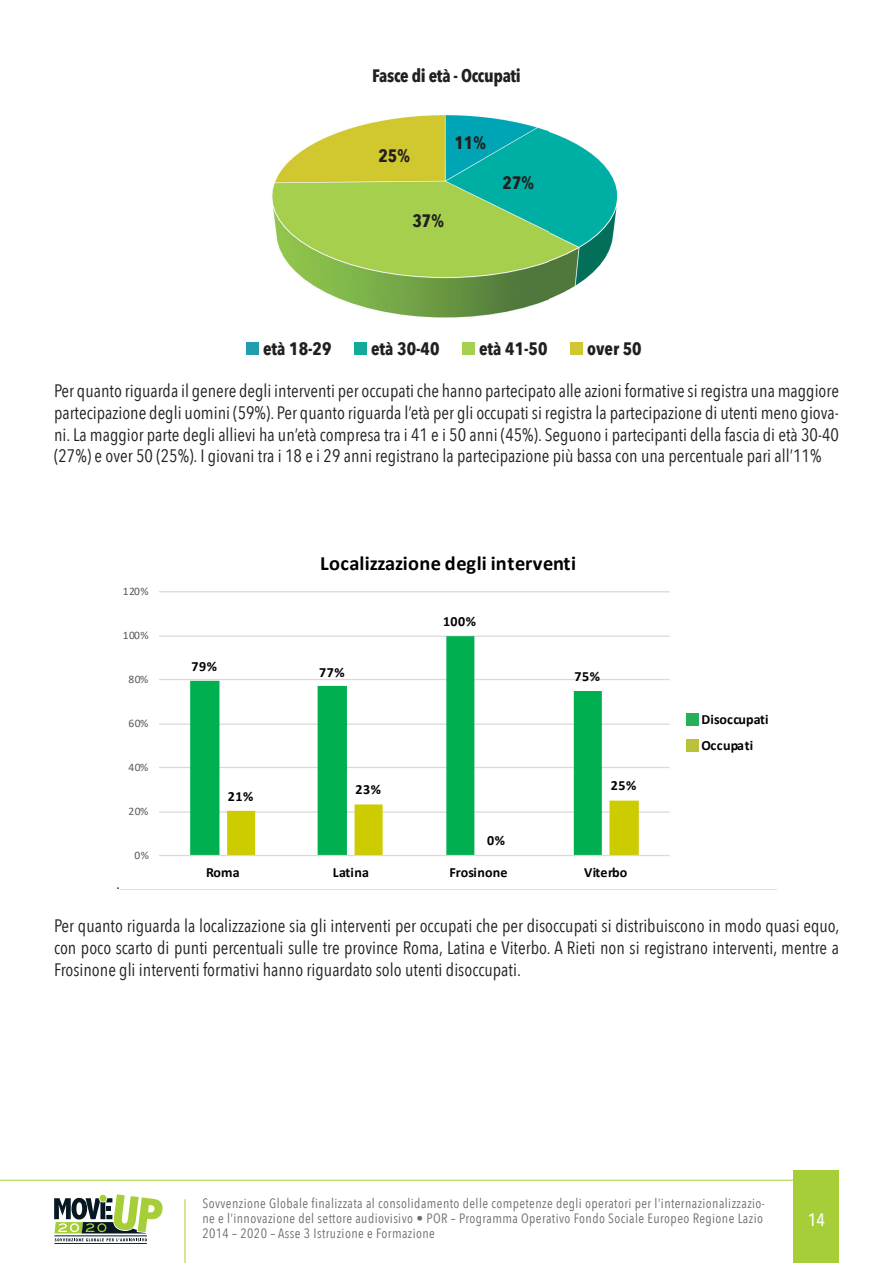
<style>
.page{position:relative;width:893px;height:1263px;background:#fff}
.page>*{position:absolute;margin:0;border:0;box-sizing:border-box;transform-origin:0 0}
.t1{font:700 20.4px "Calibri";letter-spacing:.005em;color:#000}
.t2{font:18px/21.6px "Avenir Next Condensed";color:#231f20;text-align:justify}
.t3{font:700 18px "Avenir Next Condensed";color:#231f20}
.t4{font:700 18px "Avenir Next Condensed";letter-spacing:-.02em;color:#231f20}
.t5{font:500 18px "Avenir Next Condensed";color:#fff}
.t6{font:700 13.95px/25.5px "Calibri";letter-spacing:.01em;color:#000}
.t7{font:13.5px/15px "Avenir Next Condensed";letter-spacing:.03em;color:#6c6d70}
.t8{font:11.4px "Calibri";letter-spacing:.05em;color:#595959}
</style>
<div class="page">
<hr style="left:54px;top:1243px;width:93px;height:1px;background:#071822">
<svg style="left:54px;top:1194px;width:109px;height:47px"></svg>
<hr style="left:0;top:1180px;width:826px;height:1px;background:#a6ce39">
<div style="left:793px;top:1170px;width:46px;height:93px;background:#a6ce39"></div>
<hr style="left:185px;top:1199px;width:1px;height:64px;background:#a6ce39">
<img style="left:272px;top:115px;width:346px;height:203px">
<svg style="left:159px;top:591px;width:540px;height:265px"></svg>
<div style="left:686px;top:739px;width:12px;height:13px;background:#b9c138"></div>
<div style="left:686px;top:713px;width:12px;height:13px;background:#27ae5b"></div>
<div style="left:571px;top:342px;width:12px;height:13px;background:#d0c731"></div>
<div style="left:463px;top:342px;width:12px;height:13px;background:#a6d050"></div>
<div style="left:354px;top:342px;width:13px;height:13px;background:#12ab9a"></div>
<div style="left:246px;top:342px;width:13px;height:13px;background:#209eb0"></div>
<p class="t4" style="left:372px;top:64px;width:150px">Fasce di età - Occupati</p>
<p class="t3" style="left:378px;top:144px;width:33px">25%</p>
<p class="t3" style="left:454px;top:131px;width:33px">11%</p>
<p class="t3" style="left:412px;top:209px;width:33px">37%</p>
<p class="t3" style="left:503px;top:171px;width:33px">27%</p>
<p class="t3" style="left:263px;top:338px;width:70px">età 18-29</p>
<p class="t3" style="left:371px;top:338px;width:70px">età 30-40</p>
<p class="t3" style="left:479px;top:338px;width:70px">età 41-50</p>
<p class="t3" style="left:587px;top:338px;width:56px">over 50</p>
<p class="t2" style="left:54px;top:379px;width:786px">Per quanto riguarda il genere degli interventi per occupati che hanno partecipato alle azioni formative si registra una maggiore partecipazione degli uomini (59%). Per quanto riguarda l’età per gli occupati si registra la partecipazione di utenti meno giova&shy;ni. La maggior parte degli allievi ha un’età compresa tra i 41 e i 50 anni (45%). Seguono i partecipanti della fascia di età 30-40 (27%) e over 50 (25%). I giovani tra i 18 e i 29 anni registrano la partecipazione più bassa con una percentuale pari all’11%</p>
<p class="t8" style="left:123px;top:584px;width:28px">120%</p>
<p class="t8" style="left:123px;top:627px;width:28px">100%</p>
<p class="t8" style="left:129px;top:672px;width:21px">80%</p>
<p class="t8" style="left:129px;top:715px;width:21px">60%</p>
<p class="t8" style="left:129px;top:760px;width:21px">40%</p>
<p class="t8" style="left:129px;top:803px;width:21px">20%</p>
<p class="t2" style="left:116px;top:871px;width:5px">.</p>
<p class="t8" style="left:134px;top:847px;width:16px">0%</p>
<p class="t1" style="left:320px;top:549px;width:257px">Localizzazione degli interventi</p>
<p class="t6" style="left:191px;top:653px;width:27px">79%</p>
<p class="t6" style="left:228px;top:783px;width:27px">21%</p>
<p class="t6" style="left:319px;top:659px;width:27px">77%</p>
<p class="t6" style="left:355px;top:777px;width:27px">23%</p>
<p class="t6" style="left:443px;top:608px;width:35px">100%</p>
<p class="t6" style="left:487px;top:828px;width:19px">0%</p>
<p class="t6" style="left:574px;top:663px;width:27px">75%</p>
<p class="t6" style="left:611px;top:773px;width:27px">25%</p>
<p class="t6" style="left:206px;top:859px;width:35px">Roma</p>
<p class="t6" style="left:333px;top:859px;width:38px">Latina</p>
<p class="t6" style="left:449px;top:859px;width:60px">Frosinone</p>
<p class="t6" style="left:584px;top:859px;width:45px">Viterbo</p>
<p class="t6" style="left:701px;top:706px;width:69px">Disoccupati<br>Occupati</p>
<p class="t2" style="left:54px;top:914px;width:787px">Per quanto riguarda la localizzazione sia gli interventi per occupati che per disoccupati si distribuiscono in modo quasi equo, con poco scarto di punti percentuali sulle tre province Roma, Latina e Viterbo. A Rieti non si registrano interventi, mentre a Frosinone gli interventi formativi hanno riguardato solo utenti disoccupati.</p>
<p class="t7" style="left:202px;top:1195px;width:564px">Sovvenzione Globale finalizzata al consolidamento delle competenze degli operatori per l’internazionalizzazio&shy;ne e l’innovazione del settore audiovisivo • POR – Programma Operativo Fondo Sociale Europeo Regione Lazio<br>2014 – 2020 – Asse 3 Istruzione e Formazione</p>
<p class="t5" style="left:808px;top:1209px;width:19px">14</p>
</div>
